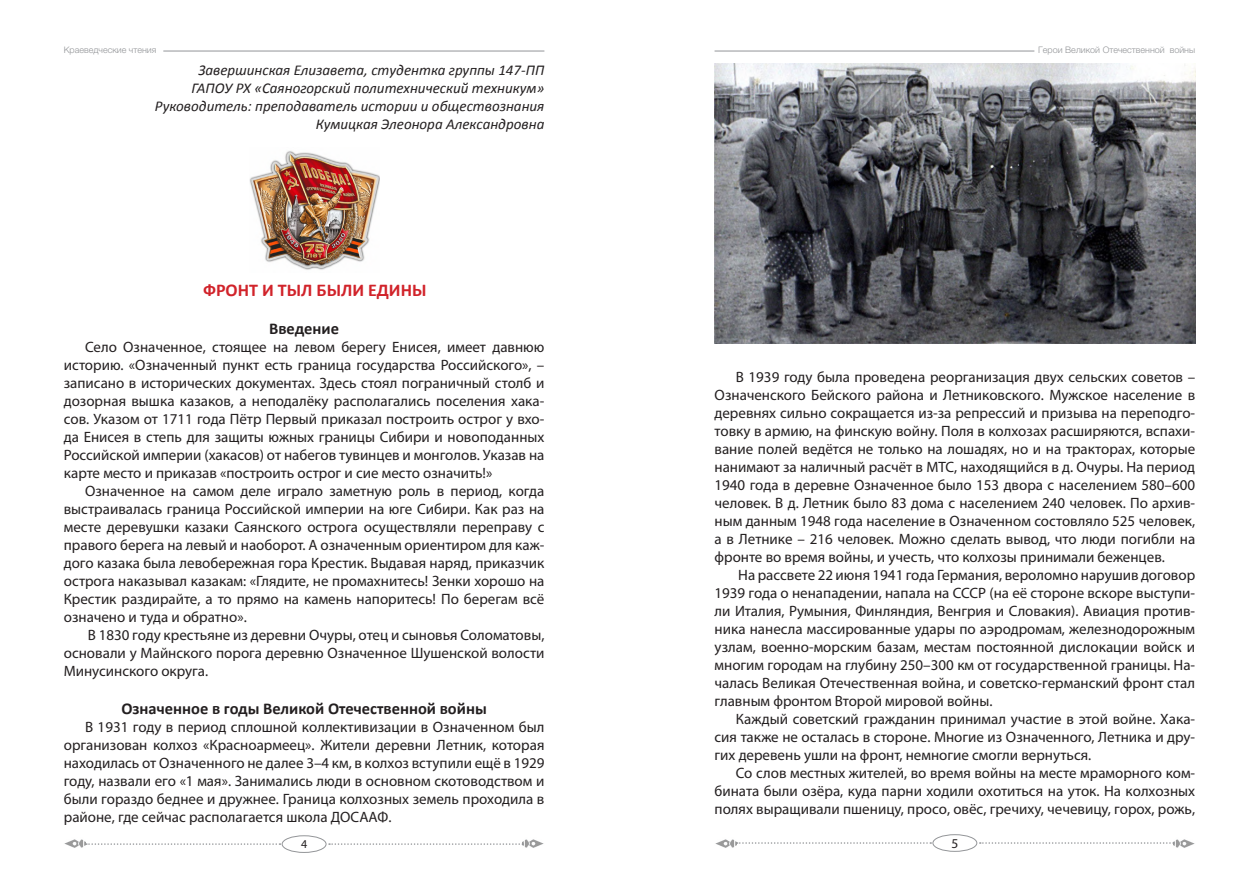
<style>
.page{position:relative;width:1259px;height:893px;background:#fff}
.page>*{position:absolute;margin:0;border:0;box-sizing:border-box;transform-origin:0 0}
.Заголовок{font:700 18px "Calibri";color:#d1232a}
.Подзаголовок{font:700 16.5px "Calibri";color:#231f20}
.t1{font:15px/18px "Myriad Pro";color:#231f20;text-align:justify}
.Подпись_автора{font:italic 15px "Calibri";color:#231f20}
.t2{font:13.5px "Myriad Pro";color:#231f20}
.t3{font:12px "Myriad Pro";color:#231f20}
.t4{font:300 9px "Helvetica";color:#939598}
</style>
<div class="page">
<img style="left:64px;top:839px;width:22px;height:9px">
<img style="left:715px;top:839px;width:21px;height:9px">
<img style="left:522px;top:839px;width:22px;height:9px">
<img style="left:1173px;top:839px;width:22px;height:9px">
<svg style="left:86px;top:843px;width:194px;height:2px"></svg>
<svg style="left:736px;top:842px;width:195px;height:2px"></svg>
<svg style="left:329px;top:843px;width:194px;height:2px"></svg>
<svg style="left:979px;top:842px;width:195px;height:2px"></svg>
<div style="left:282px;top:835px;width:44px;height:18px;border:1px solid #939598;border-radius:50%"></div>
<div style="left:932px;top:834px;width:45px;height:18px;border:1px solid #939598;border-radius:50%"></div>
<hr style="left:163px;top:51px;width:381px;height:1px;background:#939598">
<hr style="left:714px;top:51px;width:320px;height:1px;background:#939598">
<img style="left:714px;top:64px;width:481px;height:280px">
<img style="left:250px;top:151px;width:129px;height:119px">
<p class="t4" style="left:64px;top:42px;width:94px">Краеведческие чтения</p>
<p class="t4" style="left:1038px;top:42px;width:158px">Герои Великой Отечественной войны</p>
<p class="Подпись_автора" style="left:198px;top:60px;width:347px">Завершинская Елизавета, студентка группы 147-ПП</p>
<p class="Подпись_автора" style="left:192px;top:78px;width:354px">ГАПОУ РХ «Саяногорский политехнический техникум»</p>
<p class="Подпись_автора" style="left:155px;top:96px;width:391px">Руководитель: преподаватель истории и обществознания</p>
<p class="Подпись_автора" style="left:316px;top:114px;width:230px">Кумицкая Элеонора Александровна</p>
<p class="Заголовок" style="left:203px;top:279px;width:225px">ФРОНТ И ТЫЛ БЫЛИ ЕДИНЫ</p>
<p class="Подзаголовок" style="left:269px;top:318px;width:71px">Введение</p>
<p class="t1" style="left:64px;top:338px;width:482px;text-indent:21px">Село Означенное, стоящее на левом берегу Енисея, имеет давнюю историю. «Означенный пункт есть граница государства Российского», – записано в исторических документах. Здесь стоял пограничный столб и дозорная вышка казаков, а неподалёку располагались поселения хака&shy;сов. Указом от 1711 года Пётр Первый приказал построить острог у вхо&shy;да Енисея в степь для защиты южных границы Сибири и новоподанных Российской империи (хакасов) от набегов тувинцев и монголов. Указав на карте место и приказав «построить острог и сие место означить!»</p>
<p class="t1" style="left:64px;top:482px;width:482px;text-indent:21px">Означенное на самом деле играло заметную роль в период, когда выстраивалась граница Российской империи на юге Сибири. Как раз на месте деревушки казаки Саянского острога осуществляли переправу с правого берега на левый и наоборот. А означенным ориентиром для каж&shy;дого казака была левобережная гора Крестик. Выдавая наряд, приказчик острога наказывал казакам: «Глядите, не промахнитесь! Зенки хорошо на Крестик раздирайте, а то прямо на камень напоритесь! По берегам всё означено и туда и обратно».</p>
<p class="t1" style="left:64px;top:626px;width:482px;text-indent:24px">В 1830 году крестьяне из деревни Очуры, отец и сыновья Соломатовы, основали у Майнского порога деревню Означенное Шушенской волости Минусинского округа.</p>
<p class="Подзаголовок" style="left:121px;top:698px;width:367px">Означенное в годы Великой Отечественной войны</p>
<p class="t1" style="left:64px;top:718px;width:482px;text-indent:21px">В 1931 году в период сплошной коллективизации в Означенном был организован колхоз «Красноармеец». Жители деревни Летник, которая находилась от Означенного не далее 3–4 км, в колхоз вступили ещё в 1929 году, назвали его «1 мая». Занимались люди в основном скотоводством и были гораздо беднее и дружнее. Граница колхозных земель проходила в районе, где сейчас располагается школа ДОСААФ.</p>
<p class="t1" style="left:714px;top:368px;width:482px;text-indent:21px">В 1939 году была проведена реорганизация двух сельских советов – Означенского Бейского района и Летниковского. Мужское население в деревнях сильно сокращается из-за репрессий и призыва на переподго&shy;товку в армию, на финскую войну. Поля в колхозах расширяются, вспахи&shy;вание полей ведётся не только на лошадях, но и на тракторах, которые нанимают за наличный расчёт в МТС, находящийся в д. Очуры. На период 1940 года в деревне Означенное было 153 двора с населением 580–600 человек. В д. Летник было 83 дома с населением 240 человек. По архив&shy;ным данным 1948 года население в Означенном состовляло 525 человек, а в Летнике – 216 человек. Можно сделать вывод, что люди погибли на фронте во время войны, и учесть, что колхозы принимали беженцев.</p>
<p class="t1" style="left:714px;top:566px;width:482px;text-indent:24px">На рассвете 22 июня 1941 года Германия, вероломно нарушив договор 1939 года о ненападении, напала на СССР (на её стороне вскоре выступи&shy;ли Италия, Румыния, Финляндия, Венгрия и Словакия). Авиация против&shy;ника нанесла массированные удары по аэродромам, железнодорожным узлам, военно-морским базам, местам постоянной дислокации войск и многим городам на глубину 250–300 км от государственной границы. На&shy;чалась Великая Отечественная война, и советско-германский фронт стал главным фронтом Второй мировой войны.</p>
<p class="t1" style="left:714px;top:710px;width:482px;text-indent:21px">Каждый советский гражданин принимал участие в этой войне. Хака&shy;сия также не осталась в стороне. Многие из Означенного, Летника и дру&shy;гих деревень ушли на фронт, немногие смогли вернуться.</p>
<p class="t1" style="left:714px;top:764px;width:482px;text-indent:21px">Со слов местных жителей, во время войны на месте мраморного ком&shy;бината были озёра, куда парни ходили охотиться на уток. На колхозных полях выращивали пшеницу, просо, овёс, гречиху, чечевицу, горох, рожь,</p>
<p class="t3" style="left:301px;top:836px;width:8px">4</p>
<p class="t2" style="left:951px;top:835px;width:8px">5</p>
</div>
